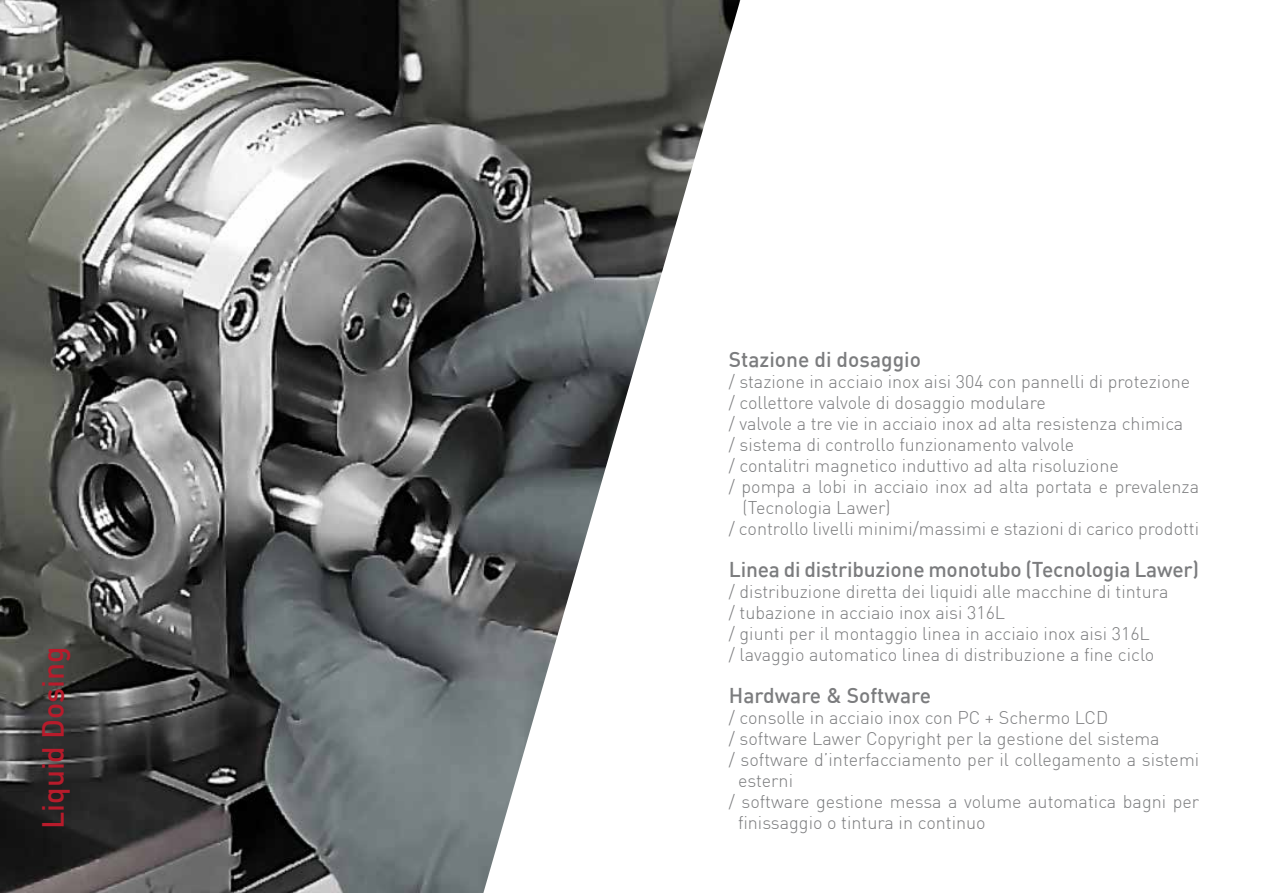
<style>
.page{position:relative;width:1263px;height:893px;background:#fff}
.page>*{position:absolute;margin:0;border:0;box-sizing:border-box;transform-origin:0 0}
.t1{font:500 30px "DIN";color:#b81b2b}
.t2{font:500 21px "DIN";letter-spacing:-.01em;color:#7b7c7e}
.t3{font:300 18px/21px "DIN";color:#7b7c7e}
</style>
<div class="page">
<img style="left:0;top:0;width:483px;height:893px">
<svg style="left:483px;top:0;width:258px;height:893px"></svg>
<h1 class="t1" style="left:34px;top:829px;width:184px;rotate:-90deg">Liquid Dosing</h1>
<p class="t2" style="left:729px;top:346px;width:194px">Stazione di dosaggio</p>
<p class="t3" style="left:729px;top:371px;width:463px">/ stazione in acciaio inox aisi 304 con pannelli di protezione</p>
<p class="t3" style="left:729px;top:392px;width:318px">/ collettore valvole di dosaggio modulare</p>
<p class="t3" style="left:729px;top:413px;width:456px">/ valvole a tre vie in acciaio inox ad alta resistenza chimica</p>
<p class="t3" style="left:729px;top:434px;width:347px">/ sistema di controllo funzionamento valvole</p>
<p class="t3" style="left:729px;top:455px;width:391px">/ contalitri magnetico induttivo ad alta risoluzione</p>
<p class="t3" style="left:729px;top:476px;width:472px">/ pompa a lobi in acciaio inox ad alta portata e prevalenza</p>
<p class="t3" style="left:743px;top:497px;width:149px">(Tecnologia Lawer)</p>
<p class="t3" style="left:729px;top:518px;width:472px">/ controllo livelli minimi/massimi e stazioni di carico prodotti</p>
<p class="t2" style="left:729px;top:556px;width:472px">Linea di distribuzione monotubo (Tecnologia Lawer)</p>
<p class="t3" style="left:729px;top:581px;width:441px">/ distribuzione diretta dei liquidi alle macchine di tintura / tubazione in acciaio inox aisi 316L<br>/ giunti per il montaggio linea in acciaio inox aisi 316L<br>/ lavaggio automatico linea di distribuzione a fine ciclo</p>
<p class="t2" style="left:729px;top:682px;width:204px">Hardware &amp; Software</p>
<p class="t3" style="left:729px;top:707px;width:381px">/ consolle in acciaio inox con PC + Schermo LCD</p>
<p class="t3" style="left:729px;top:728px;width:432px">/ software Lawer Copyright per la gestione del sistema</p>
<p class="t3" style="left:729px;top:749px;width:472px">/ software d’interfacciamento per il collegamento a sistemi</p>
<p class="t3" style="left:738px;top:770px;width:57px">esterni</p>
<p class="t3" style="left:729px;top:791px;width:472px">/ software gestione messa a volume automatica bagni per</p>
<p class="t3" style="left:738px;top:812px;width:249px">finissaggio o tintura in continuo</p>
</div>
